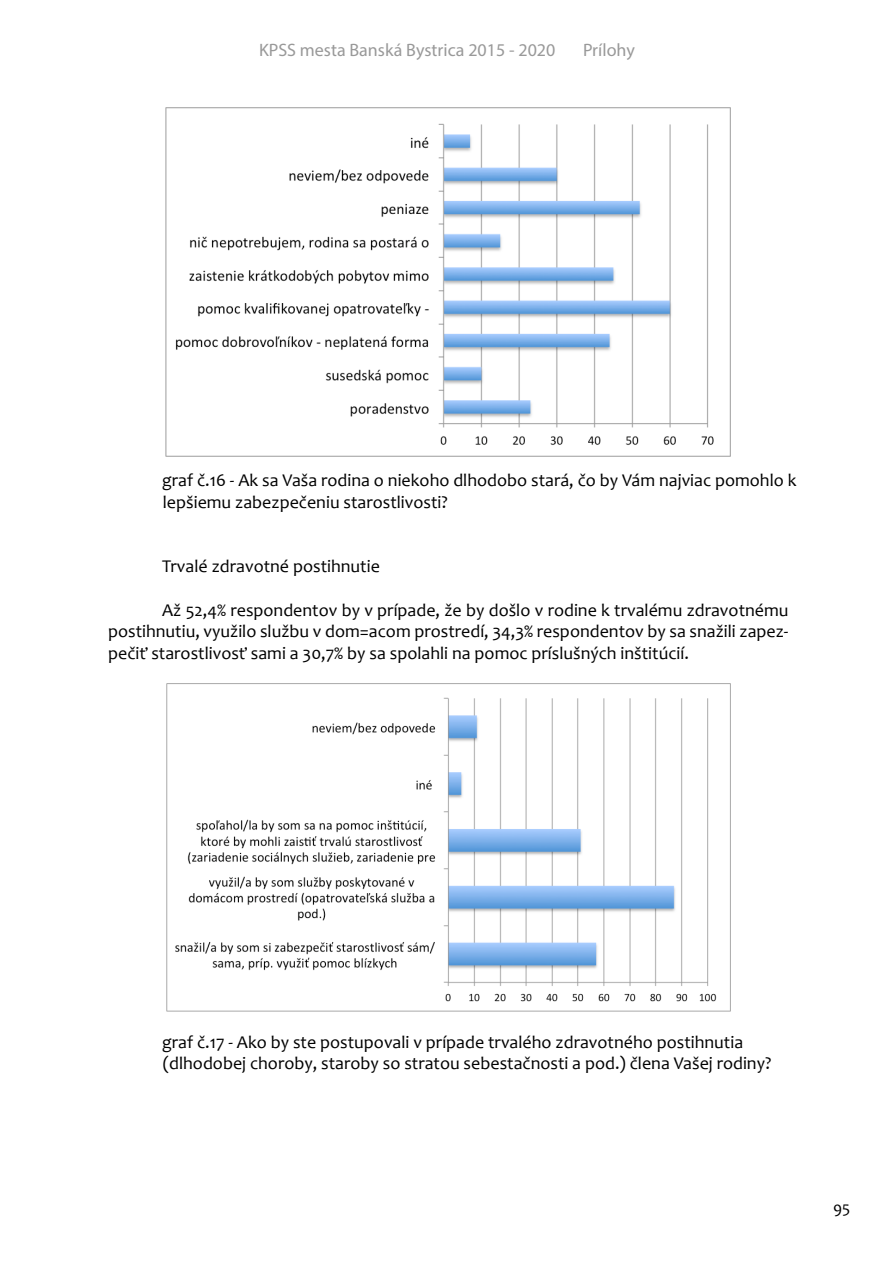
<style>
.page{position:relative;width:893px;height:1263px;background:#fff}
.page>*{position:absolute;margin:0;border:0;box-sizing:border-box;transform-origin:0 0}
.t1{font:18px/21.6px "Candara";color:#000}
.t2{font:18px "Myriad Pro";color:#999}
.t3{font:16.5px "Candara";color:#000}
</style>
<div class="page">
<img style="left:166px;top:107px;width:565px;height:349px">
<img style="left:167px;top:683px;width:563px;height:329px">
<p class="t2" style="left:259px;top:39px;width:298px">KPSS mesta Banská Bystrica 2015 - 2020</p>
<p class="t2" style="left:583px;top:39px;width:53px">Prílohy</p>
<p class="t1" style="left:162px;top:469px;width:636px">graf č.16 - Ak sa Vaša rodina o niekoho dlhodobo stará, čo by Vám najviac pomohlo k lepšiemu zabezpečeniu starostlivosti?</p>
<p class="t1" style="left:162px;top:556px;width:219px">Trvalé zdravotné postihnutie</p>
<p class="t1" style="left:108px;top:599px;width:682px;text-align:justify;text-indent:54px">Až 52,4% respondentov by v prípade, že by došlo v rodine k trvalému zdravotnému postihnutiu, využilo službu v dom=acom prostredí, 34,3% respondentov by sa snažili zapez&shy;pečiť starostlivosť sami a 30,7% by sa spolahli na pomoc príslušných inštitúcií.</p>
<p class="t1" style="left:162px;top:1031px;width:611px">graf č.17 - Ako by ste postupovali v prípade trvalého zdravotného postihnutia (dlhodobej choroby, staroby so stratou sebestačnosti a pod.) člena Vašej rodiny?</p>
<p class="t3" style="left:833px;top:1197px;width:19px">95</p>
</div>
